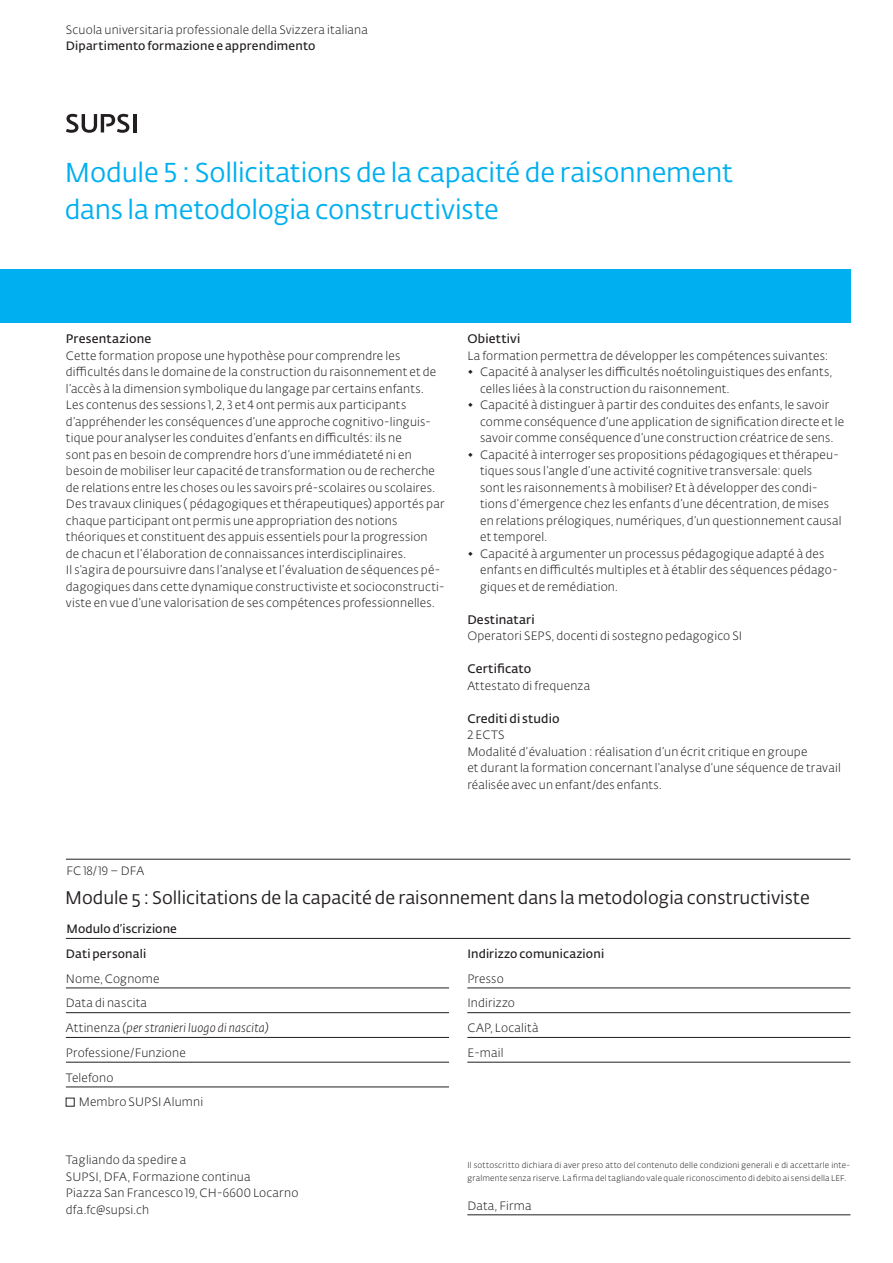
<style>
.page{position:relative;width:893px;height:1263px;background:#fff}
.page>*{position:absolute;margin:0;border:0;box-sizing:border-box;transform-origin:0 0}
.t1{font:27px/37.2px "SUPSI Fedra Sans";letter-spacing:-.005em;color:#00afef}
.t2{font:18px "SUPSI Fedra Sans";color:#231f20}
.t3{font:600 12.3px "SUPSI Fedra Sans";letter-spacing:.015em;color:#231f20}
.t4{font:300 12px/16.5px "SUPSI Fedra Sans";letter-spacing:.015em;color:#231f20}
.t5{font:600 12px "SUPSI Fedra Sans";letter-spacing:.015em;color:#231f20}
.t6{font:italic 300 12px "SUPSI Fedra Sans";letter-spacing:.015em;color:#231f20}
.t7{font:300 8.25px/12.3px "SUPSI Fedra Sans";letter-spacing:.025em;color:#231f20}
.s1{font-style:normal}
</style>
<div class="page">
<div style="left:0;top:269px;width:850px;height:54px;background:#00afef"></div>
<hr style="left:66px;top:859px;width:784px;height:1px;background:#231f20">
<hr style="left:66px;top:988px;width:383px;height:1px;background:#231f20">
<hr style="left:66px;top:1012px;width:383px;height:1px;background:#231f20">
<hr style="left:66px;top:1037px;width:383px;height:1px;background:#231f20">
<hr style="left:66px;top:1062px;width:383px;height:1px;background:#231f20">
<hr style="left:66px;top:1087px;width:383px;height:1px;background:#231f20">
<hr style="left:467px;top:988px;width:383px;height:1px;background:#231f20">
<hr style="left:467px;top:1012px;width:383px;height:1px;background:#231f20">
<hr style="left:467px;top:1037px;width:383px;height:1px;background:#231f20">
<hr style="left:467px;top:1062px;width:383px;height:1px;background:#231f20">
<hr style="left:467px;top:1214px;width:383px;height:1px;background:#231f20">
<hr style="left:66px;top:938px;width:784px;height:1px;background:#231f20">
<hr style="left:133px;top:114px;width:3px;height:18px;background:#231f20">
<svg style="left:66px;top:114px;width:63px;height:19px"></svg>
<p class="t4" style="left:66px;top:21px;width:304px">Scuola universitaria professionale della Svizzera italiana</p>
<p class="t5" style="left:66px;top:37px;width:251px">Dipartimento formazione e apprendimento</p>
<h1 class="t1" style="left:65px;top:153px;width:669px">Module 5 : Sollicitations de la capacité de raisonnement dans la metodologia constructiviste</h1>
<p class="t3" style="left:66px;top:330px;width:87px">Presentazione</p>
<p class="t4" style="left:66px;top:347px;width:381px">Cette formation propose une hypothèse pour comprendre les difficultés dans le domaine de la construction du raisonnement et de l’accès à la dimension symbolique du langage par certains enfants.<br>Les contenus des sessions 1, 2, 3 et 4 ont permis aux participants d’appréhender les conséquences d’une approche cognitivo-linguis&shy;tique pour analyser les conduites d’enfants en difficultés: ils ne<br>sont pas en besoin de comprendre hors d’une immédiateté ni en besoin de mobiliser leur capacité de transformation ou de recherche de relations entre les choses ou les savoirs pré-scolaires ou scolaires.<br>Des travaux cliniques ( pédagogiques et thérapeutiques) apportés par chaque participant ont permis une appropriation des notions théoriques et constituent des appuis essentiels pour la progression<br>de chacun et l’élaboration de connaissances interdisciplinaires.<br>Il s’agira de poursuivre dans l’analyse et l’évaluation de séquences pé&shy;dagogiques dans cette dynamique constructiviste et socioconstructi&shy;viste en vue d’une valorisation de ses compétences professionnelles.</p>
<p class="t3" style="left:467px;top:330px;width:55px">Obiettivi</p>
<p class="t4" style="left:467px;top:347px;width:363px">La formation permettra de développer les compétences suivantes:</p>
<p class="t4" style="left:480px;top:363px;width:354px;text-indent:-13px">◆ Capacité à analyser les difficultés noétolinguistiques des enfants, celles liées à la construction du raisonnement.</p>
<p class="t4" style="left:480px;top:396px;width:366px;text-indent:-13px">◆ Capacité à distinguer à partir des conduites des enfants, le savoir comme conséquence d’une application de signification directe et le savoir comme conséquence d’une construction créatrice de sens.</p>
<p class="t4" style="left:480px;top:446px;width:363px;text-indent:-13px">◆ Capacité à interroger ses propositions pédagogiques et thérapeu&shy;tiques sous l’angle d’une activité cognitive transversale: quels<br>sont les raisonnements à mobiliser? Et à développer des condi&shy;tions d’émergence chez les enfants d’une décentration, de mises en relations prélogiques, numériques, d’un questionnement causal et temporel.</p>
<p class="t4" style="left:480px;top:545px;width:360px;text-indent:-13px">◆ Capacité à argumenter un processus pédagogique adapté à des enfants en difficultés multiples et à établir des séquences pédago&shy;giques et de remédiation.</p>
<p class="t3" style="left:467px;top:610px;width:69px">Destinatari</p>
<p class="t4" style="left:467px;top:627px;width:276px">Operatori SEPS, docenti di sostegno pedagogico SI</p>
<p class="t3" style="left:467px;top:660px;width:66px">Certificato</p>
<p class="t4" style="left:467px;top:677px;width:124px">Attestato di frequenza</p>
<p class="t3" style="left:467px;top:709px;width:94px">Crediti di studio</p>
<p class="t4" style="left:467px;top:726px;width:375px">2 ECTS<br>Modalité d’évaluation : réalisation d’un écrit critique en groupe<br>et durant la formation concernant l’analyse d’une séquence de travail réalisée avec un enfant/des enfants.</p>
<p class="t4" style="left:66px;top:863px;width:80px">FC 18/19 – DFA</p>
<h2 class="t2" style="left:65px;top:885px;width:746px">Module 5 : Sollicitations de la capacité de raisonnement dans la metodologia constructiviste</h2>
<p class="t5" style="left:66px;top:920px;width:112px">Modulo d’iscrizione</p>
<p class="t5" style="left:66px;top:945px;width:82px">Dati personali</p>
<p class="t4" style="left:66px;top:970px;width:95px">Nome, Cognome</p>
<p class="t4" style="left:66px;top:995px;width:83px">Data di nascita</p>
<p class="t6" style="left:66px;top:1020px;width:204px"><span class="s1">Attinenza</span> (per stranieri luogo di nascita)</p>
<p class="t4" style="left:66px;top:1044px;width:121px">Professione/Funzione</p>
<p class="t4" style="left:66px;top:1069px;width:49px">Telefono</p>
<p class="t4" style="left:79px;top:1094px;width:126px">Membro SUPSI Alumni</p>
<p class="t4" style="left:66px;top:1151px;width:234px">Tagliando da spedire a<br>SUPSI, DFA, Formazione continua<br>Piazza San Francesco 19, CH-6600 Locarno dfa.fc@supsi.ch</p>
<p class="t5" style="left:467px;top:945px;width:138px">Indirizzo comunicazioni</p>
<p class="t4" style="left:467px;top:966px;width:73px;line-height:24.8px">Presso<br>Indirizzo<br>CAP, Località<br>E-mail</p>
<p class="t7" style="left:467px;top:1159px;width:385px">Il sottoscritto dichiara di aver preso atto del contenuto delle condizioni generali e di accettarle inte&shy;gralmente senza riserve. La firma del tagliando vale quale riconoscimento di debito ai sensi della LEF.</p>
<p class="t4" style="left:467px;top:1197px;width:66px">Data, Firma</p>
</div>
